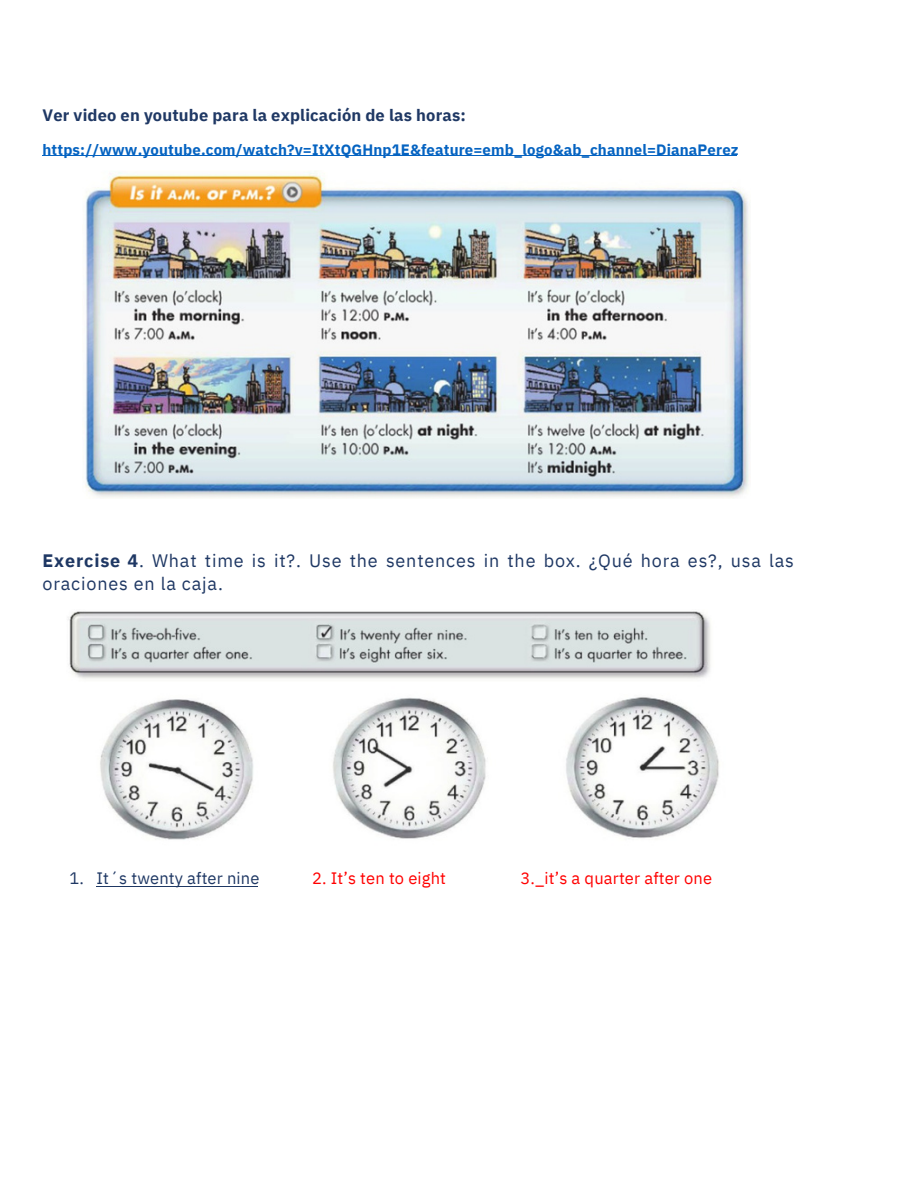
<style>
.page{position:relative;width:918px;height:1188px;background:#fff}
.page>*{position:absolute;margin:0;border:0;box-sizing:border-box;transform-origin:0 0}
.t1{font:18px/23.7px "IBM Plex Sans";letter-spacing:.045em;color:#1f3864}
.t2{font:700 16.5px "IBM Plex Sans";letter-spacing:.01em;color:#1f3864}
.t3{font:16.5px "IBM Plex Sans";letter-spacing:.01em;color:#f00}
.t4{font:16.5px "IBM Plex Sans";letter-spacing:.01em;color:#1f3864}
.t5{font:700 15px "IBM Plex Sans";letter-spacing:.01em;color:#0563c1}
.s1{font-weight:700}
</style>
<div class="page">
<hr style="left:43px;top:155px;width:694px;height:1px;background:#0563c1">
<hr style="left:97px;top:886px;width:161px;height:1px;background:#1f3864">
<img style="left:85px;top:171px;width:665px;height:327px">
<img style="left:68px;top:611px;width:651px;height:229px">
<p class="t2" style="left:43px;top:104px;width:425px">Ver video en youtube para la explicación de las horas:</p>
<p class="t5" style="left:43px;top:139px;width:698px">https://www.youtube.com/watch?v=ItXtQGHnp1E&amp;feature=emb_logo&amp;ab_channel=DianaPerez</p>
<p class="t1" style="left:43px;top:548px;width:753px"><span class="s1">Exercise 4</span>. What time is it?. Use the sentences in the box. ¿Qué hora es?, usa las oraciones en la caja.</p>
<p class="t4" style="left:70px;top:867px;width:191px">1. It´s twenty after nine</p>
<p class="t3" style="left:312px;top:867px;width:135px">2. It’s ten to eight</p>
<p class="t3" style="left:520px;top:867px;width:193px">3._it’s a quarter after one</p>
</div>
